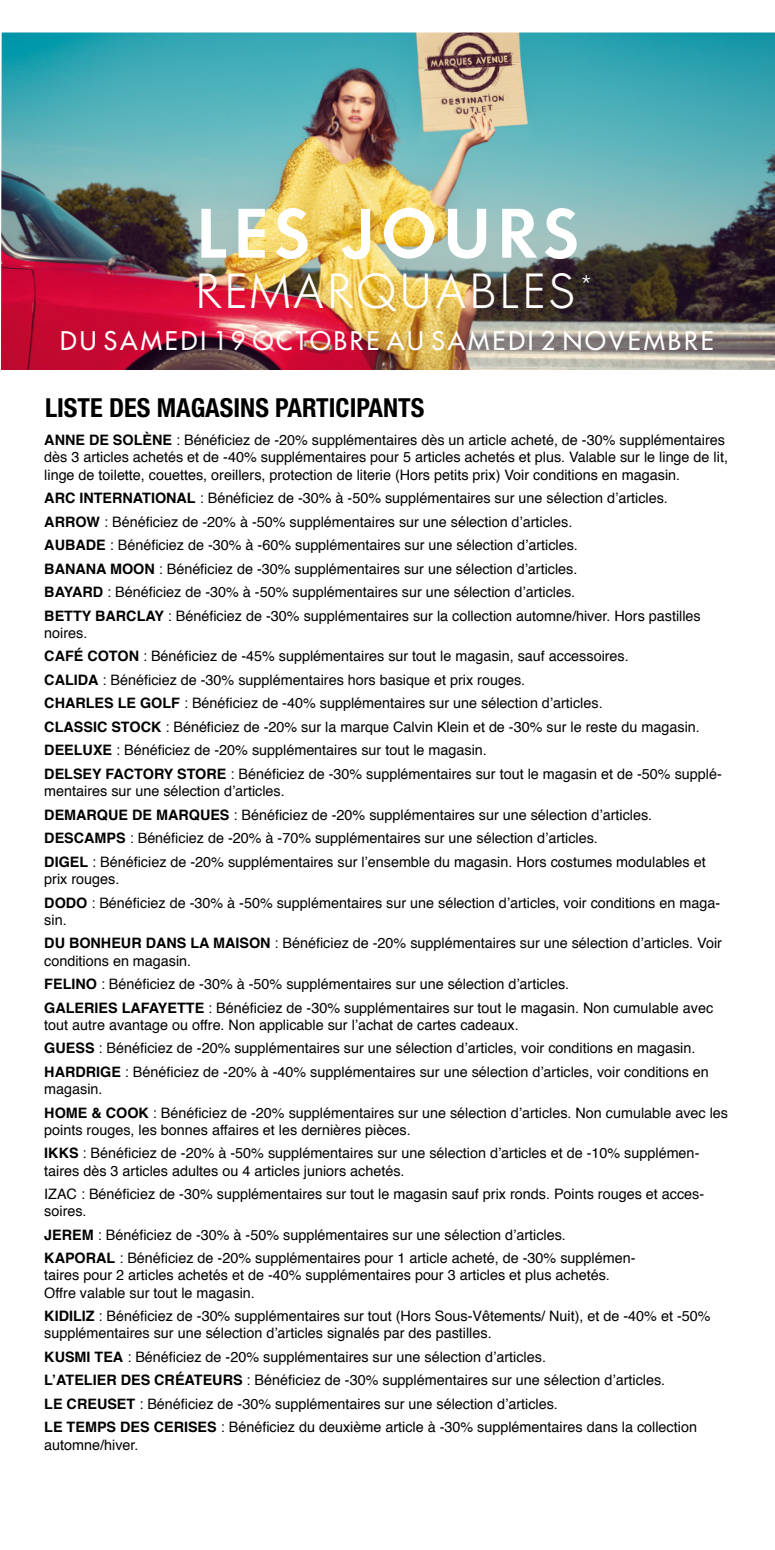
<style>
.page{position:relative;width:775px;height:1550px;background:#fff}
.page>*{position:absolute;margin:0;border:0;box-sizing:border-box;transform-origin:0 0}
.t1{font:63.75px "Futura Maxi CG Demi";letter-spacing:.08em;color:#fff}
.t2{font:45px "Futura Maxi CG Light";letter-spacing:.08em;color:#fff}
.t3{font:700 condensed 26.25px "Helvetica Neue";color:#000}
.t4{font:500 25px "Futura Std";letter-spacing:.115em;color:#fff}
.t5{font:14.38px/23.5px "Helvetica";color:#000}
.s1{font-weight:700}
</style>
<div class="page">
<img style="left:1px;top:32px;width:774px;height:174px">
<img style="left:0;top:206px;width:775px;height:164px">
<h1 class="t1" style="left:196px;top:195px;width:385px">LES JOURS</h1>
<h2 class="t2" style="left:195px;top:263px;width:400px">REMARQUABLES<sup>*</sup></h2>
<h3 class="t4" style="left:60px;top:326px;width:655px">DU SAMEDI 19 OCTOBRE AU SAMEDI 2 NOVEMBRE</h3>
<h3 class="t3" style="left:45px;top:391px;width:381px">LISTE DES MAGASINS PARTICIPANTS</h3>
<p class="t5" style="left:44px;top:432px;width:685px;line-height:17.2px"><span class="s1">ANNE DE SOLÈNE</span> : Bénéficiez de -20% supplémentaires dès un article acheté, de -30% supplémentaires dès 3 articles achetés et de -40% supplémentaires pour 5 articles achetés et plus. Valable sur le linge de lit, linge de toilette, couettes, oreillers, protection de literie (Hors petits prix) Voir conditions en magasin.</p>
<p class="t5" style="left:44px;top:487px;width:658px"><span class="s1">ARC INTERNATIONAL</span> : Bénéficiez de -30% à -50% supplémentaires sur une sélection d’articles.<br><span class="s1">ARROW</span> : Bénéficiez de -20% à -50% supplémentaires sur une sélection d’articles.<br><span class="s1">AUBADE</span> : Bénéficiez de -30% à -60% supplémentaires sur une sélection d’articles.<br><span class="s1">BANANA MOON</span> : Bénéficiez de -30% supplémentaires sur une sélection d’articles.<br><span class="s1">BAYARD</span> : Bénéficiez de -30% à -50% supplémentaires sur une sélection d’articles.<br><span class="s1">BETTY BARCLAY</span> : Bénéficiez de -30% supplémentaires sur la collection automne/hiver. Hors pastilles</p>
<p class="t5" style="left:44px;top:622px;width:679px">noires.<br><span class="s1">CAFÉ COTON</span> : Bénéficiez de -45% supplémentaires sur tout le magasin, sauf accessoires.<br><span class="s1">CALIDA</span> : Bénéficiez de -30% supplémentaires hors basique et prix rouges.<br><span class="s1">CHARLES LE GOLF</span> : Bénéficiez de -40% supplémentaires sur une sélection d’articles.<br><span class="s1">CLASSIC STOCK</span> : Bénéficiez de -20% sur la marque Calvin Klein et de -30% sur le reste du magasin.<br><span class="s1">DEELUXE</span> : Bénéficiez de -20% supplémentaires sur tout le magasin.<br><span class="s1">DELSEY FACTORY STORE</span> : Bénéficiez de -30% supplémentaires sur tout le magasin et de -50% supplé-</p>
<p class="t5" style="left:44px;top:780px;width:663px">mentaires sur une sélection d’articles.<br><span class="s1">DEMARQUE DE MARQUES</span> : Bénéficiez de -20% supplémentaires sur une sélection d’articles.<br><span class="s1">DESCAMPS</span> : Bénéficiez de -20% à -70% supplémentaires sur une sélection d’articles.<br><span class="s1">DIGEL</span> : Bénéficiez de -20% supplémentaires sur l’ensemble du magasin. Hors costumes modulables et</p>
<p class="t5" style="left:44px;top:868px;width:677px">prix rouges.<br><span class="s1">DODO</span> : Bénéficiez de -30% à -50% supplémentaires sur une sélection d’articles, voir conditions en maga-</p>
<p class="t5" style="left:44px;top:908px;width:679px">sin.<br><span class="s1">DU BONHEUR DANS LA MAISON</span> : Bénéficiez de -20% supplémentaires sur une sélection d’articles. Voir</p>
<p class="t5" style="left:44px;top:949px;width:670px">conditions en magasin.<br><span class="s1">FELINO</span> : Bénéficiez de -30% à -50% supplémentaires sur une sélection d’articles.<br><span class="s1">GALERIES LAFAYETTE</span> : Bénéficiez de -30% supplémentaires sur tout le magasin. Non cumulable avec</p>
<p class="t5" style="left:44px;top:1013px;width:666px">tout autre avantage ou offre. Non applicable sur l’achat de cartes cadeaux.<br><span class="s1">GUESS</span> : Bénéficiez de -20% supplémentaires sur une sélection d’articles, voir conditions en magasin.<br><span class="s1">HARDRIGE</span> : Bénéficiez de -20% à -40% supplémentaires sur une sélection d’articles, voir conditions en</p>
<p class="t5" style="left:44px;top:1078px;width:685px">magasin.<br><span class="s1">HOME &amp; COOK</span> : Bénéficiez de -20% supplémentaires sur une sélection d’articles. Non cumulable avec les</p>
<p class="t5" style="left:44px;top:1118px;width:657px">points rouges, les bonnes affaires et les dernières pièces.<br><span class="s1">IKKS</span> : Bénéficiez de -20% à -50% supplémentaires sur une sélection d’articles et de -10% supplémen-</p>
<p class="t5" style="left:44px;top:1159px;width:661px">taires dès 3 articles adultes ou 4 articles juniors achetés.<br>IZAC : Bénéficiez de -30% supplémentaires sur tout le magasin sauf prix ronds. Points rouges et acces-</p>
<p class="t5" style="left:44px;top:1200px;width:593px">soires.<br><span class="s1">JEREM</span> : Bénéficiez de -30% à -50% supplémentaires sur une sélection d’articles.<br><span class="s1">KAPORAL</span> : Bénéficiez de -20% supplémentaires pour 1 article acheté, de -30% supplémen-</p>
<p class="t5" style="left:44px;top:1267px;width:567px;line-height:17.2px">taires pour 2 articles achetés et de -40% supplémentaires pour 3 articles et plus achetés.<br>Offre valable sur tout le magasin.</p>
<p class="t5" style="left:44px;top:1308px;width:668px;line-height:17.2px"><span class="s1">KIDILIZ</span> : Bénéficiez de -30% supplémentaires sur tout (Hors Sous-Vêtements/ Nuit), et de -40% et -50% supplémentaires sur une sélection d’articles signalés par des pastilles.</p>
<p class="t5" style="left:44px;top:1346px;width:654px"><span class="s1">KUSMI TEA</span> : Bénéficiez de -20% supplémentaires sur une sélection d’articles.<br><span class="s1">L’ATELIER DES CRÉATEURS</span> : Bénéficiez de -30% supplémentaires sur une sélection d’articles.<br><span class="s1">LE CREUSET</span> : Bénéficiez de -30% supplémentaires sur une sélection d’articles.<br><span class="s1">LE TEMPS DES CERISES</span> : Bénéficiez du deuxième article à -30% supplémentaires dans la collection</p>
<p class="t5" style="left:44px;top:1433px;width:96px">automne/hiver.</p>
</div>
